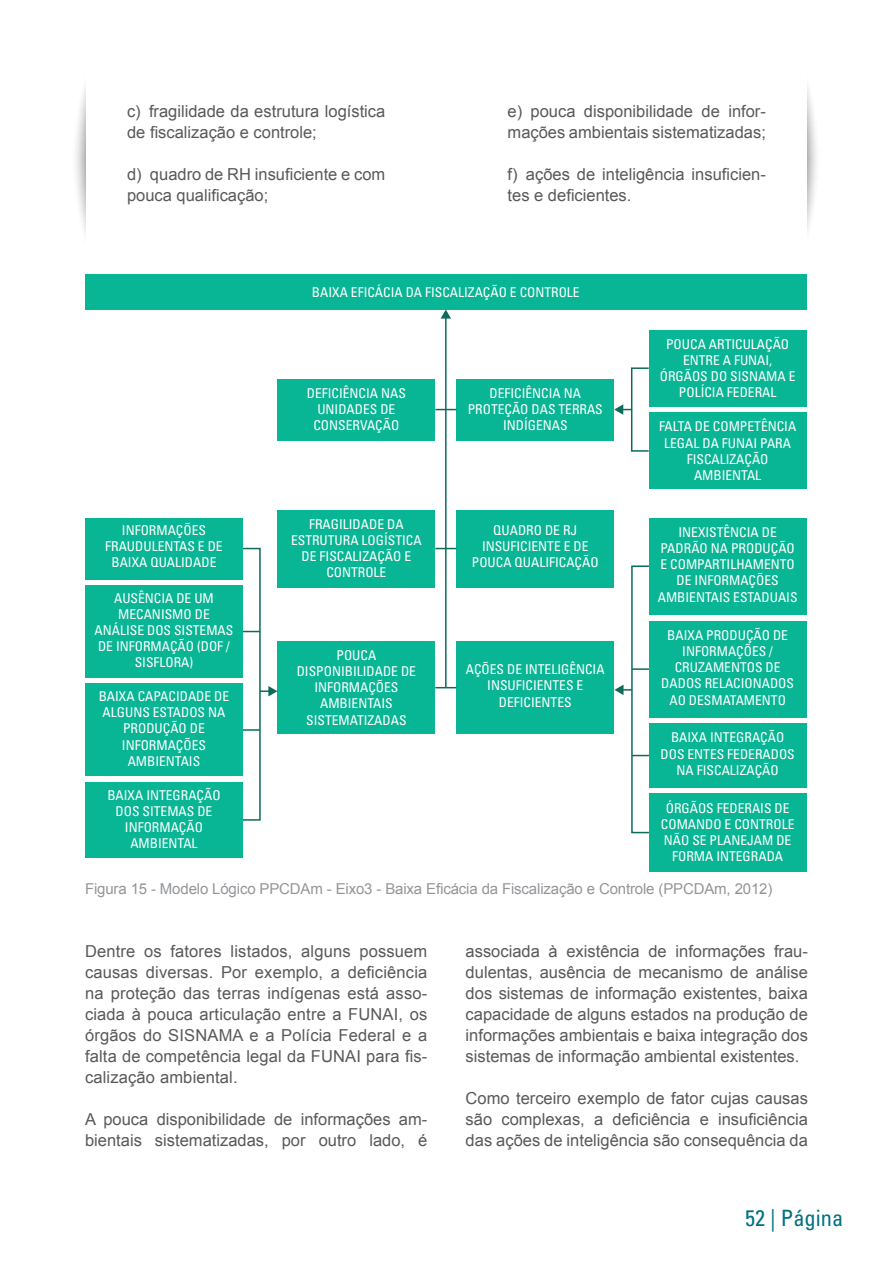
<style>
.page{position:relative;width:893px;height:1263px;background:#fff}
.page>*{position:absolute;margin:0;border:0;box-sizing:border-box;transform-origin:0 0}
.t1{font:condensed 22.5px "Univers LT Std";color:#007280}
.t2{font:16.5px/21px "Arial";color:#595959}
.t3{font:15px "Arial";letter-spacing:-.01em;color:#939598}
.t4{font:condensed 13.5px/16.2px "Univers LT Std";color:#fff;text-align:center}
</style>
<div class="page">
<img style="left:808px;top:89px;width:9px;height:139px">
<img style="left:76px;top:87px;width:10px;height:146px">
<div style="left:85px;top:274px;width:722px;height:35px;background:#08b594"></div>
<div style="left:85px;top:518px;width:158px;height:61px;background:#08b594"></div>
<div style="left:85px;top:782px;width:158px;height:75px;background:#08b594"></div>
<div style="left:85px;top:585px;width:158px;height:93px;background:#08b594"></div>
<div style="left:85px;top:684px;width:158px;height:92px;background:#08b594"></div>
<div style="left:277px;top:379px;width:158px;height:61px;background:#08b594"></div>
<div style="left:456px;top:379px;width:158px;height:61px;background:#08b594"></div>
<div style="left:277px;top:510px;width:158px;height:77px;background:#08b594"></div>
<div style="left:456px;top:510px;width:158px;height:77px;background:#08b594"></div>
<div style="left:277px;top:641px;width:158px;height:93px;background:#08b594"></div>
<div style="left:456px;top:641px;width:158px;height:93px;background:#08b594"></div>
<div style="left:649px;top:330px;width:158px;height:77px;background:#08b594"></div>
<div style="left:649px;top:413px;width:158px;height:76px;background:#08b594"></div>
<div style="left:649px;top:518px;width:158px;height:97px;background:#08b594"></div>
<div style="left:649px;top:621px;width:158px;height:96px;background:#08b594"></div>
<div style="left:649px;top:793px;width:158px;height:78px;background:#08b594"></div>
<div style="left:649px;top:723px;width:158px;height:64px;background:#08b594"></div>
<hr style="left:445px;top:317px;width:2px;height:371px;background:#0b6c5a">
<svg style="left:441px;top:309px;width:10px;height:10px"></svg>
<svg style="left:435px;top:409px;width:21px;height:1px"></svg>
<svg style="left:435px;top:548px;width:21px;height:1px"></svg>
<svg style="left:435px;top:687px;width:21px;height:1px"></svg>
<div style="left:242px;top:548px;width:19px;height:273px;border:2px solid #0b6c5a"></div>
<div style="left:631px;top:367px;width:18px;height:85px;border:2px solid #0b6c5a"></div>
<svg style="left:260px;top:686px;width:17px;height:10px"></svg>
<svg style="left:243px;top:631px;width:17px;height:1px"></svg>
<svg style="left:243px;top:729px;width:17px;height:2px"></svg>
<div style="left:631px;top:565px;width:19px;height:268px;border:2px solid #0b6c5a"></div>
<svg style="left:614px;top:685px;width:18px;height:10px"></svg>
<svg style="left:632px;top:755px;width:17px;height:1px"></svg>
<svg style="left:632px;top:668px;width:17px;height:2px"></svg>
<svg style="left:614px;top:404px;width:18px;height:11px"></svg>
<p class="t2" style="left:127px;top:101px;width:260px">c) fragilidade da estrutura logística de fiscalização e controle;</p>
<p class="t2" style="left:127px;top:164px;width:260px">d) quadro de RH insuficiente e com pouca qualificação;</p>
<p class="t2" style="left:508px;top:101px;width:260px">e) pouca disponibilidade de infor&shy;mações ambientais sistematizadas;</p>
<p class="t2" style="left:508px;top:164px;width:260px">f) ações de inteligência insuficien&shy;tes e deficientes.</p>
<p class="t4" style="left:105px;top:522px;width:119px">INFORMAÇÕES<br>FRAUDULENTAS E DE<br>BAIXA QUALIDADE</p>
<p class="t4" style="left:95px;top:589px;width:140px">AUSÊNCIA DE UM<br>MECANISMO DE<br>ANÁLISE DOS SISTEMAS<br>DE INFORMAÇÃO (DOF /<br>SISFLORA)</p>
<p class="t4" style="left:99px;top:688px;width:132px">BAIXA CAPACIDADE DE<br>ALGUNS ESTADOS NA<br>PRODUÇÃO DE<br>INFORMAÇÕES<br>AMBIENTAIS</p>
<p class="t4" style="left:107px;top:786px;width:115px">BAIXA INTEGRAÇÃO<br>DOS SITEMAS DE<br>INFORMAÇÃO<br>AMBIENTAL</p>
<p class="t4" style="left:312px;top:284px;width:269px">BAIXA EFICÁCIA DA FISCALIZAÇÃO E CONTROLE</p>
<p class="t4" style="left:307px;top:384px;width:101px">DEFICIÊNCIA NAS<br>UNIDADES DE<br>CONSERVAÇÃO</p>
<p class="t4" style="left:468px;top:384px;width:137px">DEFICIÊNCIA NA<br>PROTEÇÃO DAS TERRAS<br>INDÍGENAS</p>
<p class="t4" style="left:291px;top:515px;width:132px">FRAGILIDADE DA<br>ESTRUTURA LOGÍSTICA<br>DE FISCALIZAÇÃO E<br>CONTROLE</p>
<p class="t4" style="left:472px;top:522px;width:128px">QUADRO DE RJ<br>INSUFICIENTE E DE<br>POUCA QUALIFICAÇÃO</p>
<p class="t4" style="left:297px;top:647px;width:121px">POUCA<br>DISPONIBILIDADE DE<br>INFORMAÇÕES<br>AMBIENTAIS<br>SISTEMATIZADAS</p>
<p class="t4" style="left:466px;top:661px;width:140px">AÇÕES DE INTELIGÊNCIA<br>INSUFICIENTES E<br>DEFICIENTES</p>
<p class="t4" style="left:660px;top:335px;width:137px">POUCA ARTICULAÇÃO<br>ENTRE A FUNAI,<br>ÓRGÃOS DO SISNAMA E<br>POLÍCIA FEDERAL</p>
<p class="t4" style="left:659px;top:418px;width:139px">FALTA DE COMPETÊNCIA<br>LEGAL DA FUNAI PARA<br>FISCALIZAÇÃO<br>AMBIENTAL</p>
<p class="t4" style="left:658px;top:524px;width:141px">INEXISTÊNCIA DE<br>PADRÃO NA PRODUÇÃO<br>E COMPARTILHAMENTO<br>DE INFORMAÇÕES<br>AMBIENTAIS ESTADUAIS</p>
<p class="t4" style="left:661px;top:627px;width:134px">BAIXA PRODUÇÃO DE<br>INFORMAÇÕES /<br>CRUZAMENTOS DE<br>DADOS RELACIONADOS<br>AO DESMATAMENTO</p>
<p class="t4" style="left:660px;top:729px;width:136px">BAIXA INTEGRAÇÃO<br>DOS ENTES FEDERADOS<br>NA FISCALIZAÇÃO</p>
<p class="t4" style="left:661px;top:799px;width:135px">ÓRGÃOS FEDERAIS DE<br>COMANDO E CONTROLE<br>NÃO SE PLANEJAM DE<br>FORMA INTEGRADA</p>
<p class="t3" style="left:85px;top:879px;width:689px">Figura 15 - Modelo Lógico PPCDAm - Eixo3 - Baixa Eficácia da Fiscalização e Controle (PPCDAm, 2012)</p>
<p class="t2" style="left:85px;top:941px;width:344px;text-align:justify">Dentre os fatores listados, alguns possuem causas diversas. Por exemplo, a deficiência na proteção das terras indígenas está asso&shy;ciada à pouca articulação entre a FUNAI, os órgãos do SISNAMA e a Polícia Federal e a falta de competência legal da FUNAI para fis&shy;calização ambiental.</p>
<p class="t2" style="left:85px;top:1109px;width:344px">A pouca disponibilidade de informações am&shy;bientais sistematizadas, por outro lado, é</p>
<p class="t2" style="left:466px;top:941px;width:344px;text-align:justify">associada à existência de informações frau&shy;dulentas, ausência de mecanismo de análise dos sistemas de informação existentes, baixa capacidade de alguns estados na produção de informações ambientais e baixa integração dos sistemas de informação ambiental existentes.</p>
<p class="t2" style="left:466px;top:1088px;width:344px;text-align:justify">Como terceiro exemplo de fator cujas causas são complexas, a deficiência e insuficiência das ações de inteligência são consequência da</p>
<h1 class="t1" style="left:745px;top:1204px;width:100px">52 | Página</h1>
</div>
